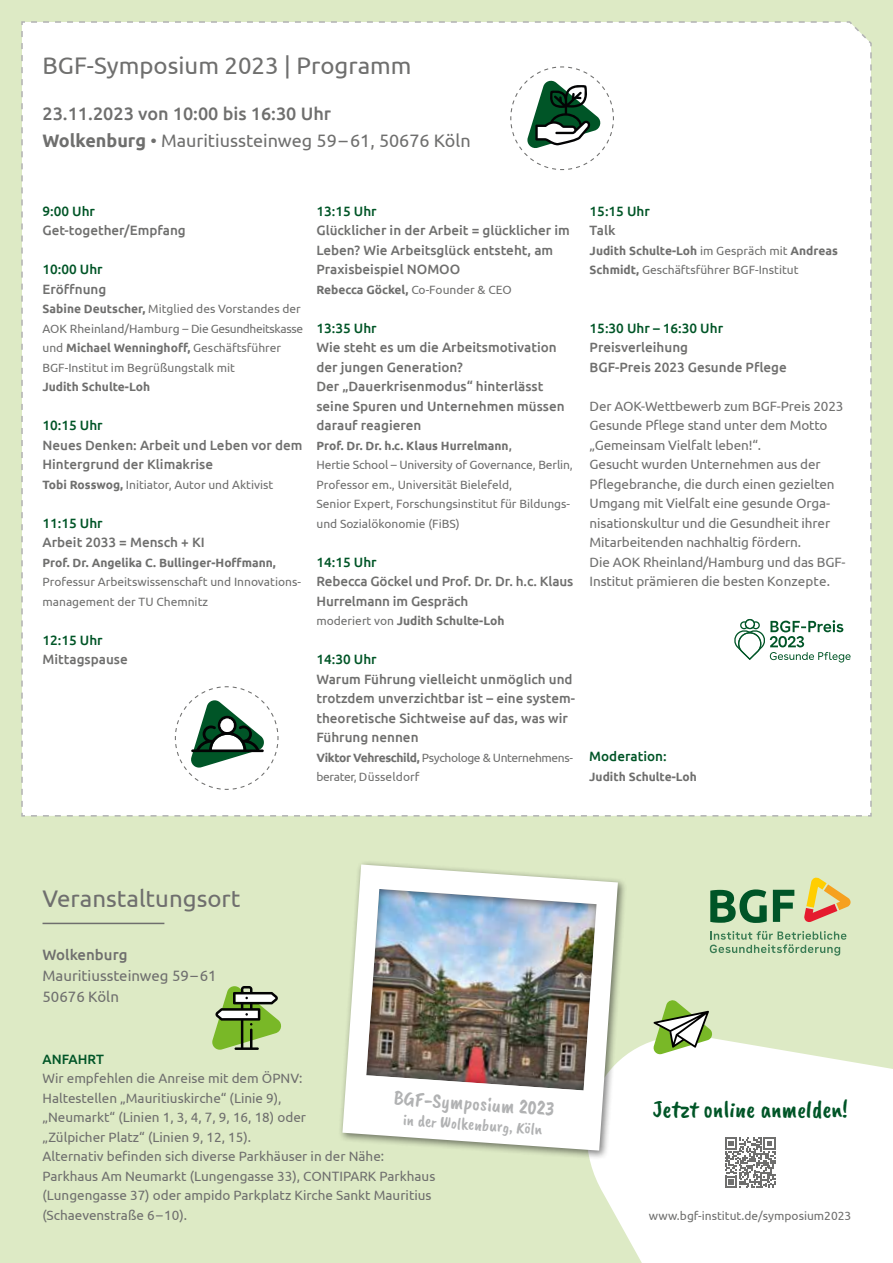
<style>
.page{position:relative;width:893px;height:1263px;background:#ddeac5}
.page>*{position:absolute;margin:0;border:0;box-sizing:border-box;transform-origin:0 0}
.t1{font:24px "Ubuntu";color:#6f6f6e}
.t2{font:24px "Caveat Brush";color:#005527}
.t3{font:20.7px "Caveat Brush";color:#b1b2b3}
.t4{font:18px/27px "Ubuntu";color:#6f6f6e}
.t5{font:16.65px "Caveat Brush";color:#b1b2b3}
.t6{font:15px/21px "Ubuntu";color:#6f6f6e}
.t7{font:500 15px "Ubuntu";color:#6f6f6e}
.t8{font:13.5px/19.5px "Ubuntu";letter-spacing:-.01em;color:#6f6f6e}
.t9{font:500 13.5px/19.5px "Ubuntu";color:#6f6f6e}
.t10{font:500 13.5px "Ubuntu";color:#005527}
.t11{font:12px/19.5px "Ubuntu";color:#6f6f6e}
.t12{font:700 12px "Ubuntu";color:#6f6f6e}
.t13{font:12px/19.5px "Ubuntu";letter-spacing:-.03em;color:#6f6f6e}
.s1{font-weight:500}
.s2{font-weight:700}
.s3{font-weight:400}
</style>
<div class="page">
<div style="left:21px;top:21px;width:851px;height:796px;background:#fff"></div>
<hr style="left:43px;top:923px;width:121px;height:1px;background:#6f6f6e">
<svg style="left:510px;top:66px;width:104px;height:105px;background:#c1cec7"></svg>
<svg style="left:590px;top:1038px;width:303px;height:225px;background:#fbfdf9"></svg>
<svg style="left:212px;top:986px;width:69px;height:64px"></svg>
<div style="left:338px;top:860px;width:289px;height:300px;background:#000;opacity:.5"></div>
<svg style="left:342px;top:864px;width:276px;height:286px;fill:#fff"></svg>
<img style="left:365px;top:887px;width:233px;height:204px">
<svg style="left:804px;top:878px;width:47px;height:44px"></svg>
<svg style="left:710px;top:889px;width:57px;height:34px"></svg>
<svg style="left:773px;top:890px;width:21px;height:32px"></svg>
<svg style="left:710px;top:931px;width:136px;height:25px"></svg>
<svg style="left:652px;top:1000px;width:62px;height:55px"></svg>
<svg style="left:174px;top:686px;width:105px;height:104px;background:#c8d5ce"></svg>
<div style="left:221px;top:719px;width:13px;height:13px;background:#fff;border-radius:50%"></div>
<hr style="left:191px;top:749px;width:73px;height:3px;background:#030304">
<div style="left:745px;top:619px;width:10px;height:10px;border:1px solid #005527;border-radius:50%"></div>
<svg style="left:734px;top:620px;width:116px;height:42px;background:#ccddd3"></svg>
<svg style="left:725px;top:1137px;width:50px;height:51px;background:#ababaa"></svg>
<h1 class="t1" style="left:43px;top:51px;width:370px">BGF-Symposium 2023 | Programm</h1>
<h3 class="t4" style="left:43px;top:100px;width:430px"><span class="s1">23.11.2023 von 10:00 bis 16:30 Uhr<br></span><span class="s2">Wolkenburg</span> • Mauritiussteinweg 59 – 61, 50676 Köln</h3>
<p class="t10" style="left:43px;top:202px;width:54px">9:00 Uhr</p>
<p class="t9" style="left:43px;top:220px;width:145px">Get-together/Empfang</p>
<p class="t10" style="left:43px;top:261px;width:62px">10:00 Uhr</p>
<p class="t9" style="left:43px;top:279px;width:65px">Eröffnung</p>
<p class="t11" style="left:43px;top:299px;width:262px"><span class="s2">Sabine Deutscher,</span> Mitglied des Vorstandes der AOK Rheinland/Hamburg – Die Gesundheitskasse und <span class="s2">Michael Wenninghoff,</span> Geschäftsführer BGF-Institut im Begrüßungstalk mit</p>
<p class="t12" style="left:43px;top:380px;width:109px">Judith Schulte-Loh</p>
<p class="t10" style="left:43px;top:417px;width:62px">10:15 Uhr</p>
<p class="t9" style="left:43px;top:435px;width:261px">Neues Denken: Arbeit und Leben vor dem<br>Hintergrund der Klimakrise</p>
<p class="t11" style="left:43px;top:474px;width:232px"><span class="s2">Tobi Rosswog,</span> Initiator, Autor und Aktivist</p>
<p class="t10" style="left:43px;top:514px;width:62px">11:15 Uhr</p>
<p class="t9" style="left:43px;top:532px;width:164px">Arbeit 2033 = Mensch + KI</p>
<p class="t12" style="left:43px;top:555px;width:235px">Prof. Dr. Angelika C. Bullinger-Hoffmann,</p>
<p class="t11" style="left:43px;top:572px;width:260px">Professur Arbeitswissenschaft und Innovations&shy;management der TU Chemnitz</p>
<p class="t10" style="left:43px;top:631px;width:62px">12:15 Uhr</p>
<p class="t9" style="left:43px;top:649px;width:87px">Mittagspause</p>
<p class="t10" style="left:316px;top:202px;width:62px">13:15 Uhr</p>
<p class="t9" style="left:316px;top:220px;width:255px">Glücklicher in der Arbeit = glücklicher im<br>Leben? Wie Arbeitsglück entsteht, am<br>Praxisbeispiel NOMOO</p>
<p class="t12" style="left:316px;top:282px;width:197px">Rebecca Göckel, <span class="s3">Co-Founder &amp; CEO</span></p>
<p class="t10" style="left:316px;top:319px;width:62px">13:35 Uhr</p>
<p class="t9" style="left:316px;top:337px;width:250px">Wie steht es um die Arbeitsmotivation der jungen Generation?<br>Der „Dauerkrisenmodus“ hinterlässt seine Spuren und Unternehmen müssen darauf reagieren</p>
<p class="t11" style="left:316px;top:435px;width:258px"><span class="s2">Prof. Dr. Dr. h.c. Klaus Hurrelmann</span><span class="s1">,<br></span>Hertie School – University of Governance, Berlin, Professor em., Universität Bielefeld,<br>Senior Expert, Forschungsinstitut für Bildungs&shy;und Sozialökonomie (FiBS)</p>
<p class="t10" style="left:316px;top:553px;width:62px">14:15 Uhr</p>
<p class="t9" style="left:316px;top:571px;width:258px">Rebecca Göckel und Prof. Dr. Dr. h.c. Klaus<br>Hurrelmann im Gespräch</p>
<p class="t12" style="left:316px;top:614px;width:189px"><span class="s3">moderiert von</span> Judith Schulte-Loh</p>
<p class="t10" style="left:316px;top:651px;width:62px">14:30 Uhr</p>
<p class="t9" style="left:316px;top:669px;width:260px">Warum Führung vielleicht unmöglich und trotzdem unverzichtbar ist – eine system&shy;theoretische Sichtweise auf das, was wir Führung nennen</p>
<p class="t13" style="left:316px;top:747px;width:258px"><span class="s2">Viktor Vehreschild,</span> Psychologe &amp; Unternehmens&shy;berater, Düsseldorf</p>
<p class="t10" style="left:590px;top:202px;width:62px">15:15 Uhr</p>
<p class="t9" style="left:590px;top:220px;width:27px">Talk</p>
<p class="t11" style="left:590px;top:240px;width:250px"><span class="s2">Judith Schulte-Loh</span> im Gespräch mit <span class="s2">Andreas<br>Schmidt,</span> Geschäftsführer BGF-Institut</p>
<p class="t10" style="left:590px;top:319px;width:135px">15:30 Uhr – 16:30 Uhr</p>
<p class="t9" style="left:590px;top:337px;width:199px">Preisverleihung<br>BGF-Preis 2023 Gesunde Pflege</p>
<p class="t8" style="left:590px;top:396px;width:257px">Der AOK-Wettbewerb zum BGF-Preis 2023<br>Gesunde Pflege stand unter dem Motto „Gemeinsam Vielfalt leben!“.<br>Gesucht wurden Unternehmen aus der Pflegebranche, die durch einen gezielten Umgang mit Vielfalt eine gesunde Orga&shy;nisationskultur und die Gesundheit ihrer Mitarbeitenden nachhaltig fördern.<br>Die AOK Rheinland/Hamburg und das BGF-Institut prämieren die besten Konzepte.</p>
<p class="t10" style="left:589px;top:748px;width:79px">Moderation:</p>
<p class="t12" style="left:589px;top:769px;width:109px">Judith Schulte-Loh</p>
<h1 class="t1" style="left:43px;top:884px;width:199px">Veranstaltungsort</h1>
<p class="t7" style="left:43px;top:945px;width:86px">Wolkenburg</p>
<p class="t6" style="left:43px;top:965px;width:176px">Mauritiussteinweg 59 – 61<br>50676 Köln</p>
<p class="t10" style="left:43px;top:1050px;width:63px">ANFAHRT</p>
<p class="t8" style="left:43px;top:1068px;width:394px">Wir empfehlen die Anreise mit dem ÖPNV:<br>Haltestellen „Mauritiuskirche“ (Linie 9),<br>„Neumarkt“ (Linien 1, 3, 4, 7, 9, 16, 18) oder<br>„Zülpicher Platz“ (Linien 9, 12, 15).<br>Alternativ befinden sich diverse Parkhäuser in der Nähe:<br>Parkhaus Am Neumarkt (Lungengasse 33), CONTIPARK Parkhaus (Lungengasse 37) oder ampido Parkplatz Kirche Sankt Mauritius (Schaevenstraße 6 – 10).</p>
<h2 class="t3" style="left:395px;top:1086px;width:162px;rotate:4deg">BGF-Symposium 2023</h2>
<p class="t5" style="left:404px;top:1110px;width:141px;rotate:4deg">in der Wolkenburg, Köln</p>
<h1 class="t2" style="left:653px;top:1096px;width:196px">Jetzt online anmelden!</h1>
<p class="t11" style="left:649px;top:1206px;width:204px">www.bgf-institut.de/symposium2023</p>
</div>
